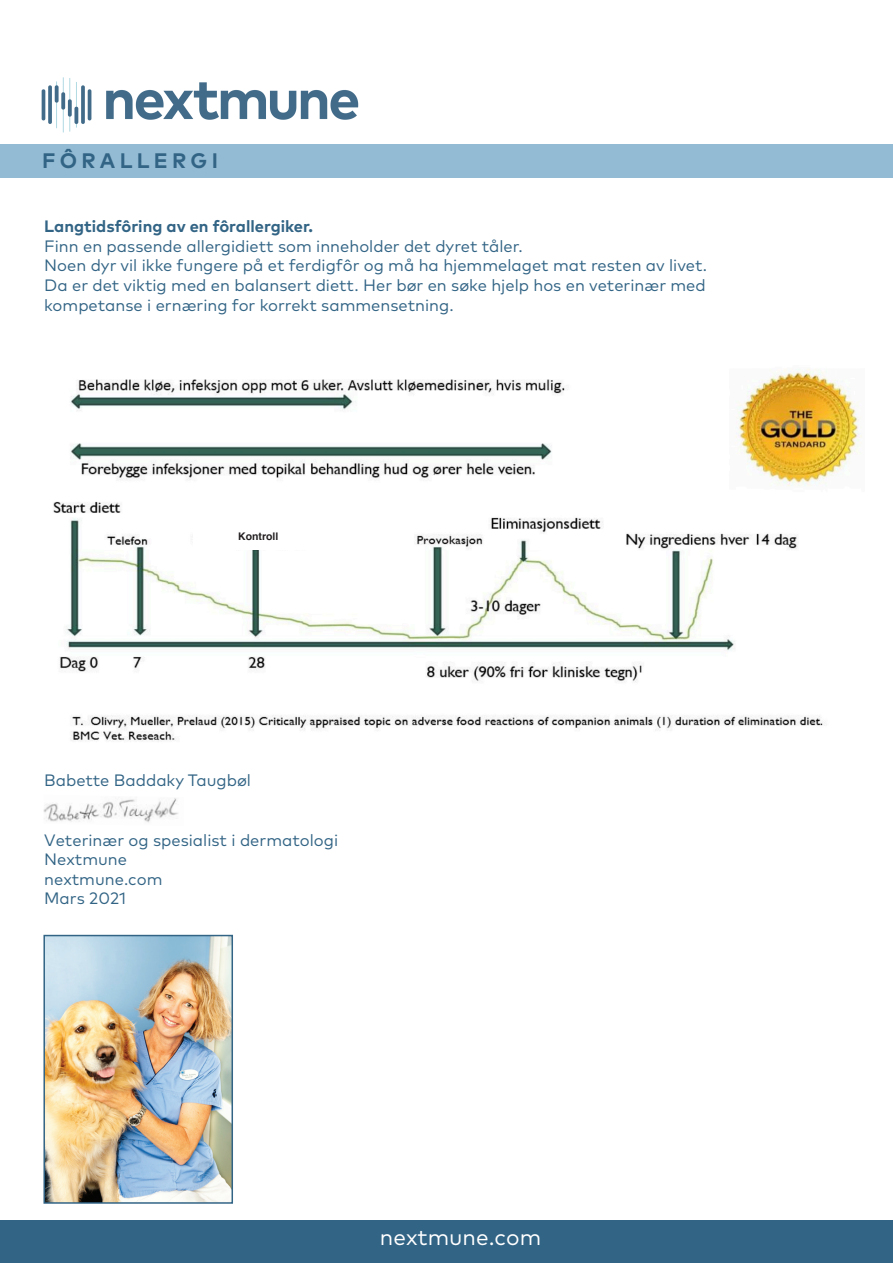
<style>
.page{position:relative;width:893px;height:1263px;background:#fff}
.page>*{position:absolute;margin:0;border:0;box-sizing:border-box;transform-origin:0 0}
.t1{font:22.5px "FF Mark Pro";color:#fff}
.t2{font:700 21px "FF Mark Pro";letter-spacing:.205em;color:#326485}
.t3{font:16.5px/19.5px "FF Mark Pro";color:#326485}
.t4{font:700 16.5px "FF Mark Pro";color:#326485}
.t5{font:700 10.5px "Helvetica";color:#231f20}
</style>
<div class="page">
<div style="left:0;top:144px;width:893px;height:34px;background:#94bbd4"></div>
<div style="left:0;top:1220px;width:893px;height:43px;background:#326485"></div>
<img style="left:46px;top:938px;width:184px;height:263px">
<div style="left:43px;top:935px;width:190px;height:269px;border:2px solid #326485"></div>
<img style="left:53px;top:368px;width:809px;height:374px">
<div style="left:193px;top:532px;width:126px;height:18px;background:#fff"></div>
<img style="left:43px;top:798px;width:135px;height:25px">
<img style="left:41px;top:77px;width:318px;height:55px">
<p class="t2" style="left:42px;top:145px;width:177px">FÔRALLERGI</p>
<p class="t4" style="left:44px;top:213px;width:270px">Langtidsfôring av en fôrallergiker.</p>
<p class="t3" style="left:44px;top:235px;width:480px">Finn en passende allergidiett som inneholder det dyret tåler.</p>
<p class="t3" style="left:44px;top:254px;width:664px">Noen dyr vil ikke fungere på et ferdigfôr og må ha hjemmelaget mat resten av livet.<br>Da er det viktig med en balansert diett. Her bør en søke hjelp hos en veterinær med</p>
<p class="t3" style="left:44px;top:294px;width:411px">kompetanse i ernæring for korrekt sammensetning.</p>
<p class="t5" style="left:238px;top:528px;width:42px">Kontroll</p>
<p class="t3" style="left:44px;top:769px;width:208px">Babette Baddaky Taugbøl</p>
<p class="t3" style="left:44px;top:829px;width:295px">Veterinær og spesialist i dermatologi<br>Nextmune<br>nextmune.com<br>Mars 2021</p>
<p class="t1" style="left:380px;top:1220px;width:163px">nextmune.com</p>
</div>
